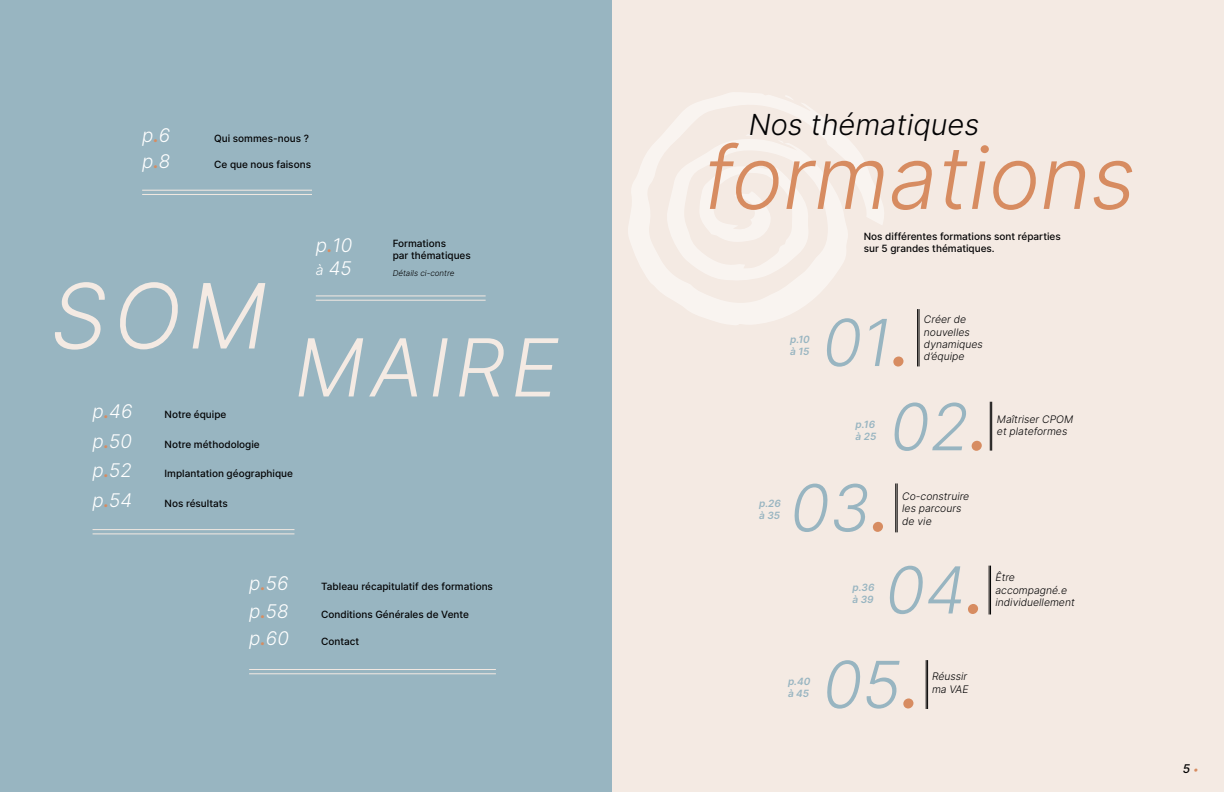
<style>
.page{position:relative;width:1224px;height:792px;background:#f4eae3}
.page>*{position:absolute;margin:0;border:0;box-sizing:border-box;transform-origin:0 0}
.t1{font:italic 300 90px "Inter";color:#f4eae3}
.t2{font:italic 300 87.1px "Inter";color:#d78c61}
.t3{font:italic 300 80px "Inter";letter-spacing:.07em;color:#f4eae3}
.t4{font:italic 300 64.8px "Inter";color:#98b5c1}
.t5{font:italic 300 29px "Inter";color:#020203}
.t6{font:italic 300 18.8px/22.6px "Inter";color:#fff}
.t7{font:italic 500 12px "Inter";color:#000}
.t8{font:italic 300 10.4px/12.5px "Inter";color:#020203}
.t9{font:500 10px/12px "Inter";color:#020203}
.t10{font:italic 600 10px/12px "Inter";color:#98b5c1}
.t11{font:italic 300 8px "Inter";color:#020203}
.s1{font-weight:600;color:#d78c61}
.s2{font-size:14px}
.s3{font-weight:600;font-size:10px;color:#d78c61}
</style>
<div class="page">
<svg style="left:628px;top:92px;width:256px;height:233px"></svg>
<svg style="left:785px;top:95px;width:9px;height:6px"></svg>
<svg style="left:745px;top:132px;width:7px;height:4px"></svg>
<svg style="left:778px;top:140px;width:7px;height:5px"></svg>
<div style="left:0;top:0;width:612px;height:792px;background:#98b5c1"></div>
<hr style="left:919px;top:309px;width:1px;height:57px;background:#000">
<hr style="left:992px;top:402px;width:1px;height:49px;background:#000">
<hr style="left:897px;top:483px;width:1px;height:49px;background:#000">
<hr style="left:990px;top:566px;width:1px;height:49px;background:#000">
<hr style="left:927px;top:660px;width:1px;height:49px;background:#000">
<hr style="left:917px;top:309px;width:1px;height:57px;background:#000">
<hr style="left:990px;top:402px;width:1px;height:49px;background:#000">
<hr style="left:896px;top:483px;width:1px;height:49px;background:#000">
<hr style="left:989px;top:566px;width:1px;height:49px;background:#000">
<hr style="left:926px;top:660px;width:1px;height:49px;background:#000">
<hr style="left:142px;top:190px;width:170px;height:1px;background:#f4eae3">
<hr style="left:142px;top:194px;width:170px;height:1px;background:#f4eae3">
<hr style="left:316px;top:296px;width:170px;height:1px;background:#f4eae3">
<hr style="left:316px;top:300px;width:170px;height:1px;background:#f4eae3">
<hr style="left:93px;top:529px;width:201px;height:1px;background:#f4eae3">
<hr style="left:93px;top:534px;width:201px;height:1px;background:#f4eae3">
<hr style="left:249px;top:669px;width:247px;height:1px;background:#f4eae3">
<hr style="left:249px;top:674px;width:247px;height:1px;background:#f4eae3">
<h3 class="t6" style="left:142px;top:124px;width:30px">p<span class="s1">.</span>6</h3>
<p class="t9" style="left:214px;top:132px;width:96px">Qui sommes-nous ?</p>
<h3 class="t6" style="left:142px;top:149px;width:30px">p<span class="s1">.</span>8</h3>
<p class="t9" style="left:214px;top:158px;width:98px">Ce que nous faisons</p>
<h3 class="t6" style="left:316px;top:234px;width:38px">p<span class="s1">.</span>10 <span class="s2">à</span> 45</h3>
<p class="t9" style="left:393px;top:237px;width:80px">Formations<br>par thématiques</p>
<p class="t11" style="left:393px;top:268px;width:63px">Détails ci-contre</p>
<h1 class="t1" style="left:51px;top:252px;width:218px">SOM</h1>
<h3 class="t6" style="left:93px;top:400px;width:42px">p<span class="s1">.</span>46</h3>
<p class="t9" style="left:165px;top:408px;width:63px">Notre équipe</p>
<h3 class="t3" style="left:294px;top:311px;width:266px">MAIRE</h3>
<h3 class="t6" style="left:93px;top:429px;width:41px">p<span class="s1">.</span>50</h3>
<p class="t9" style="left:165px;top:438px;width:97px">Notre méthodologie</p>
<h3 class="t6" style="left:93px;top:459px;width:41px">p<span class="s1">.</span>52</h3>
<p class="t9" style="left:165px;top:467px;width:130px">Implantation géographique</p>
<h3 class="t6" style="left:93px;top:488px;width:41px">p<span class="s1">.</span>54</h3>
<p class="t9" style="left:165px;top:497px;width:65px">Nos résultats</p>
<h3 class="t6" style="left:249px;top:572px;width:41px">p<span class="s1">.</span>56</h3>
<p class="t9" style="left:321px;top:581px;width:173px">Tableau récapitulatif des formations</p>
<h3 class="t6" style="left:249px;top:599px;width:41px">p<span class="s1">.</span>58</h3>
<p class="t9" style="left:321px;top:608px;width:149px">Conditions Générales de Vente</p>
<h3 class="t6" style="left:249px;top:627px;width:41px">p<span class="s1">.</span>60</h3>
<p class="t9" style="left:321px;top:635px;width:40px">Contact</p>
<h3 class="t5" style="left:749px;top:104px;width:232px">Nos thématiques</h3>
<h2 class="t2" style="left:703px;top:116px;width:434px">formations</h2>
<p class="t9" style="left:864px;top:230px;width:199px">Nos différentes formations sont réparties sur 5 grandes thématiques.</p>
<p class="t10" style="left:759px;top:497px;width:23px">p.26 à 35</p>
<p class="t8" style="left:924px;top:313px;width:60px">Créer de nouvelles dynamiques d’équipe</p>
<h3 class="t4" style="left:822px;top:297px;width:89px">01<span class="s1">.</span></h3>
<h3 class="t4" style="left:890px;top:381px;width:100px">02<span class="s1">.</span></h3>
<h3 class="t4" style="left:790px;top:462px;width:101px">03<span class="s1">.</span></h3>
<h3 class="t4" style="left:885px;top:544px;width:101px">04<span class="s1">.</span></h3>
<p class="t10" style="left:790px;top:333px;width:21px">p.10 à 15</p>
<p class="t10" style="left:856px;top:418px;width:22px">p.16 à 25</p>
<p class="t8" style="left:902px;top:490px;width:69px">Co-construire les parcours de vie</p>
<p class="t10" style="left:853px;top:581px;width:23px">p.36 à 39</p>
<p class="t8" style="left:997px;top:413px;width:78px">Maîtriser CPOM et plateformes</p>
<p class="t8" style="left:996px;top:571px;width:81px">Être accompagné.e individuellement</p>
<p class="t10" style="left:788px;top:675px;width:24px">p.40 à 45</p>
<h3 class="t4" style="left:823px;top:639px;width:99px">05<span class="s1">.</span></h3>
<p class="t8" style="left:932px;top:670px;width:38px">Réussir ma VAE</p>
<p class="t7" style="left:1183px;top:759px;width:17px">5 <span class="s3">•</span></p>
</div>
